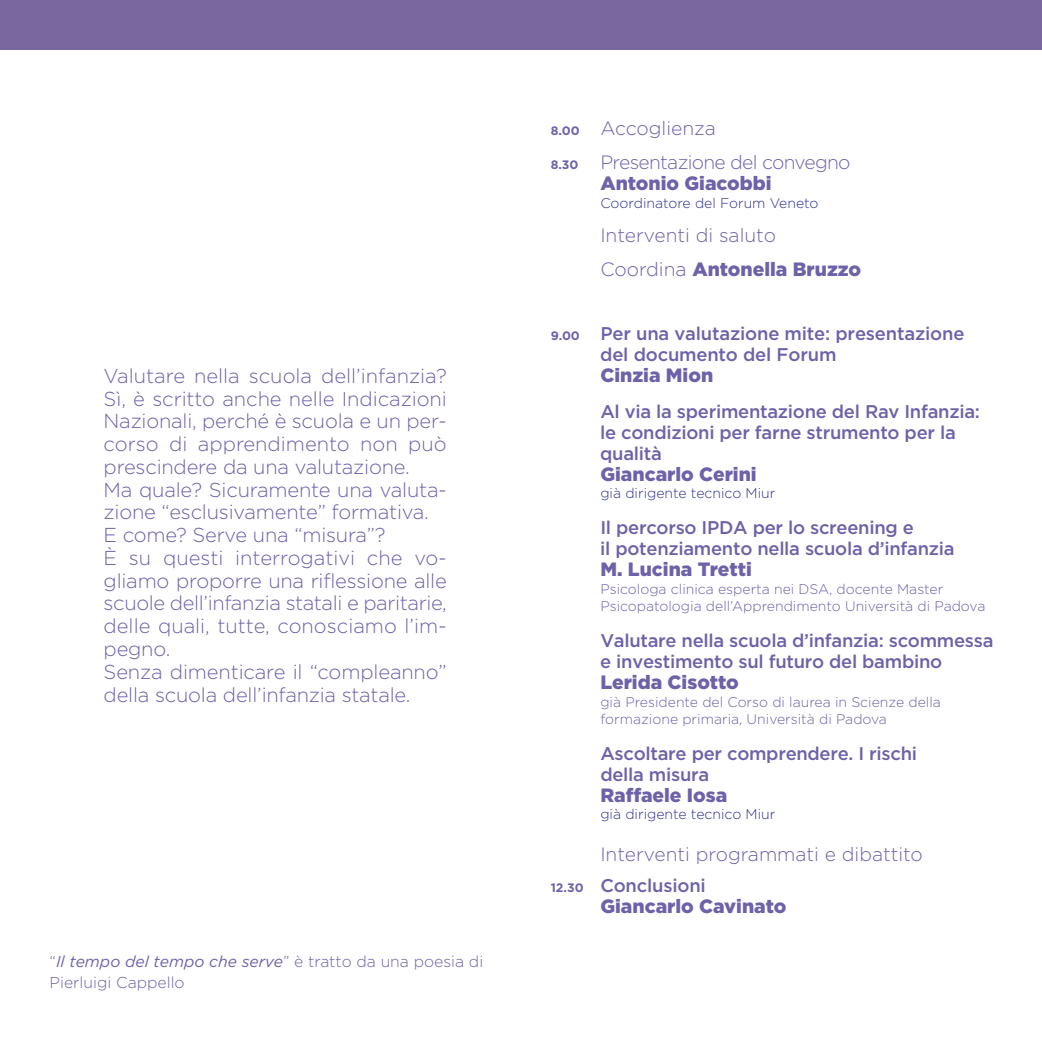
<style>
.page{position:relative;width:1042px;height:1042px;background:#fff}
.page>*{position:absolute;margin:0;border:0;box-sizing:border-box;transform-origin:0 0}
.t1{font:300 20.12px/22.8px "Gotham";letter-spacing:-.01em;color:#6e61a9}
.t2{font:900 19.25px "Gotham";color:#6e61a9}
.t3{font:300 19.25px/34.5px "Gotham";color:#6e61a9}
.t4{font:300 19.25px/34.5px "Gotham";letter-spacing:-.035em;color:#6e61a9}
.t5{font:500 18.38px/21px "Gotham";letter-spacing:-.015em;color:#6e61a9}
.t6{font:300 15.75px/20.8px "Gotham";color:#6e61a9}
.t7{font:300 14px/17.5px "Gotham";color:#6e61a9}
.t8{font:300 14px "Gotham";color:#2e3092}
.s1{font-weight:400;font-style:italic}
.s2{font-weight:700;font-size:12.25px}
.s3{font-weight:900}
</style>
<div class="page">
<div style="left:0;top:0;width:1042px;height:50px;background:#7a67a0"></div>
<p class="t1" style="left:104px;top:365px;width:345px">Valutare nella scuola dell’infanzia?<br>Sì, è scritto anche nelle Indicazioni Nazionali, perché è scuola e un per&shy;corso di apprendimento non può prescindere da una valutazione.<br>Ma quale? Sicuramente una valuta&shy;zione “esclusivamente” formativa.<br>E come? Serve una “misura”?<br>È su questi interrogativi che vo&shy;gliamo proporre una riflessione alle scuole dell’infanzia statali e paritarie, delle quali, tutte, conosciamo l’im&shy;pegno.<br>Senza dimenticare il “compleanno” della scuola dell’infanzia statale.</p>
<p class="t6" style="left:50px;top:951px;width:435px">“<span class="s1">Il tempo del tempo che serve</span>” è tratto da una poesia di<br>Pierluigi Cappello</p>
<p class="t4" style="left:551px;top:111px;width:301px"><span class="s2">8.00</span> Accoglienza<br><span class="s2">8.30</span> Presentazione del convegno</p>
<p class="t2" style="left:600px;top:177px;width:173px">Antonio Giacobbi</p>
<p class="t8" style="left:600px;top:195px;width:220px">Coordinatore del Forum Veneto</p>
<p class="t3" style="left:600px;top:218px;width:262px">Interventi di saluto<br>Coordina <span class="s3">Antonella Bruzzo</span></p>
<p class="t5" style="left:600px;top:322px;width:366px;text-indent:-49px"><span class="s2">9.00</span> Per una valutazione mite: presentazione del documento del Forum</p>
<p class="t2" style="left:600px;top:368px;width:114px">Cinzia Mion</p>
<p class="t5" style="left:600px;top:400px;width:381px">Al via la sperimentazione del Rav Infanzia: le condizioni per farne strumento per la qualità</p>
<p class="t2" style="left:600px;top:467px;width:158px">Giancarlo Cerini</p>
<p class="t8" style="left:600px;top:485px;width:176px">già dirigente tecnico Miur</p>
<p class="t5" style="left:600px;top:517px;width:356px">Il percorso IPDA per lo screening e<br>il potenziamento nella scuola d’infanzia</p>
<p class="t2" style="left:600px;top:562px;width:153px">M. Lucina Tretti</p>
<p class="t7" style="left:600px;top:580px;width:386px">Psicologa clinica esperta nei DSA, docente Master<br>Psicopatologia dell’Apprendimento Università di Padova</p>
<p class="t5" style="left:600px;top:629px;width:395px">Valutare nella scuola d’infanzia: scommessa e investimento sul futuro del bambino</p>
<p class="t2" style="left:600px;top:675px;width:140px">Lerida Cisotto</p>
<p class="t7" style="left:600px;top:693px;width:342px">già Presidente del Corso di laurea in Scienze della formazione primaria, Università di Padova</p>
<p class="t5" style="left:600px;top:742px;width:318px">Ascoltare per comprendere. I rischi della misura</p>
<p class="t2" style="left:600px;top:788px;width:128px">Raffaele Iosa</p>
<p class="t8" style="left:600px;top:806px;width:176px">già dirigente tecnico Miur</p>
<p class="t3" style="left:600px;top:837px;width:324px">Interventi programmati e dibattito</p>
<p class="t5" style="left:551px;top:874px;width:157px"><span class="s2">12.30</span> Conclusioni</p>
<p class="t2" style="left:600px;top:899px;width:187px">Giancarlo Cavinato</p>
</div>
